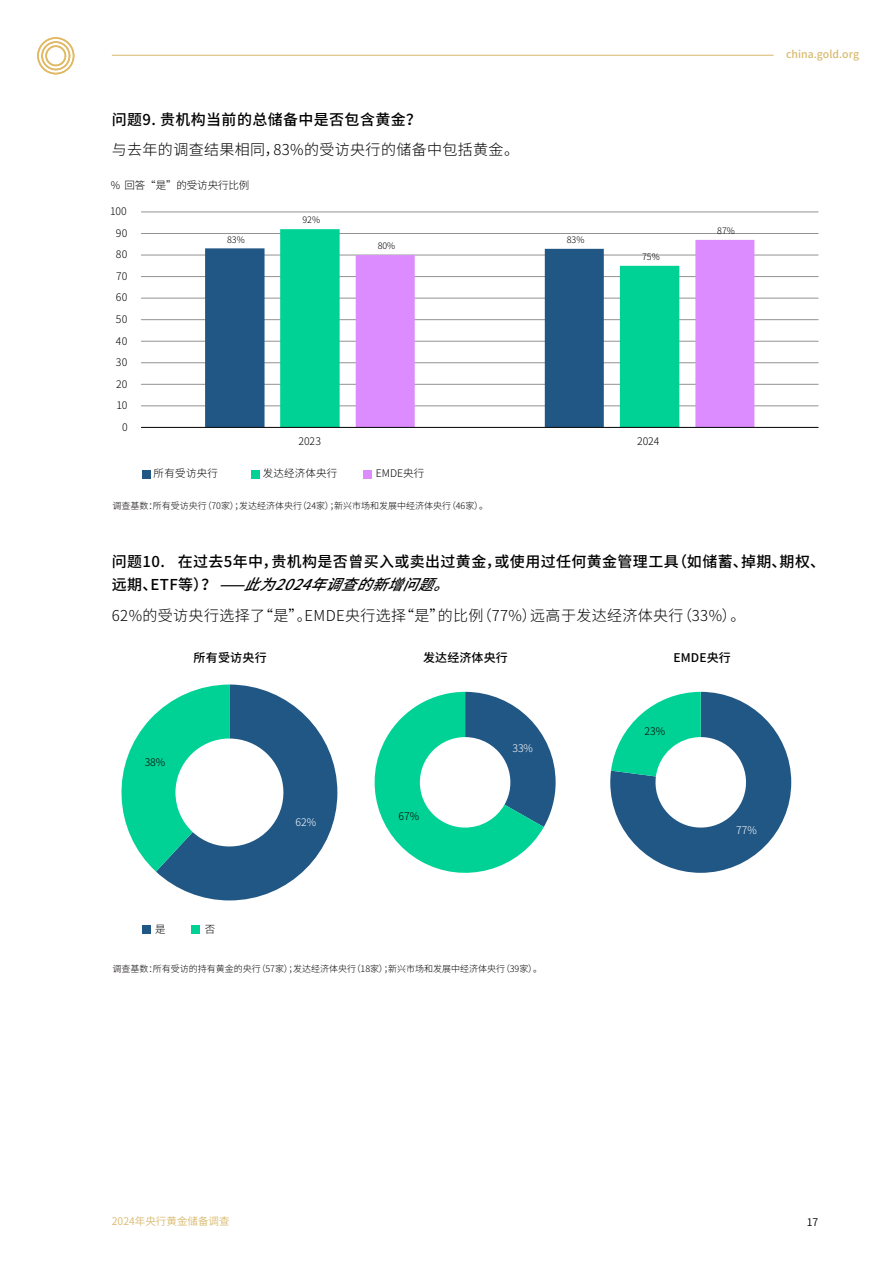
<style>
.page{position:relative;width:893px;height:1263px;background:#fff}
.page>*{position:absolute;margin:0;border:0;box-sizing:border-box;transform-origin:0 0}
.t1{font:500 15px/22.6px "Source Han Sans CN";letter-spacing:.025em;color:#000}
.t2{font:300 15px "Source Han Sans CN";letter-spacing:.025em;color:#000}
.t3{font:500 12px "Source Han Sans CN";letter-spacing:.01em;color:#000}
.t4{font:300 10.5px/21.6px "Source Han Sans CN";letter-spacing:.01em;color:#000}
.t5{font:500 10.5px "Source Han Sans CN";color:#d8ba6e}
.t6{font:10.5px "Source Han Sans CN";color:#d8ba6e}
.t7{font:300 10.5px "Source Han Sans CN";letter-spacing:-.01em;color:#000}
.t8{font:300 10.5px "Source Han Sans CN";color:#fff}
.t9{font:10.5px "Source Han Sans CN";color:#000}
.t10{font:300 9px "Source Han Sans CN";color:#060001}
.t11{font:300 9px "Source Han Sans CN";color:#000}
.s1{font-style:italic}
</style>
<div class="page">
<hr style="left:112px;top:55px;width:662px;height:1px;background:#d8ba6e">
<svg style="left:37px;top:37px;width:37px;height:37px"></svg>
<div style="left:142px;top:470px;width:8px;height:8px;background:#215785"></div>
<div style="left:251px;top:470px;width:9px;height:8px;background:#00d296"></div>
<div style="left:364px;top:470px;width:8px;height:8px;background:#dc8cff"></div>
<hr style="left:141px;top:212px;width:677px;height:1px;background:#929292">
<hr style="left:141px;top:233px;width:677px;height:1px;background:#929292">
<hr style="left:141px;top:341px;width:677px;height:1px;background:#929292">
<hr style="left:141px;top:384px;width:677px;height:1px;background:#929292">
<hr style="left:141px;top:319px;width:677px;height:1px;background:#929292">
<hr style="left:141px;top:362px;width:677px;height:1px;background:#929292">
<hr style="left:141px;top:406px;width:677px;height:1px;background:#929292">
<hr style="left:141px;top:276px;width:677px;height:1px;background:#929292">
<hr style="left:141px;top:255px;width:677px;height:1px;background:#929292">
<hr style="left:141px;top:298px;width:677px;height:1px;background:#929292">
<svg style="left:205px;top:248px;width:75px;height:179px;fill:#215785"></svg>
<svg style="left:280px;top:229px;width:76px;height:198px;fill:#00d296"></svg>
<svg style="left:356px;top:240px;width:398px;height:187px"></svg>
<hr style="left:141px;top:427px;width:677px;height:1px;background:#000">
<div style="left:142px;top:925px;width:8px;height:9px;background:#215785"></div>
<div style="left:191px;top:925px;width:9px;height:9px;background:#00d296"></div>
<svg style="left:121px;top:684px;width:216px;height:216px"></svg>
<svg style="left:374px;top:692px;width:182px;height:181px"></svg>
<svg style="left:610px;top:692px;width:181px;height:181px"></svg>
<h1 class="t1" style="left:112px;top:108px;width:311px">问题9. 贵机构当前的总储备中是否包含黄金？</h1>
<h1 class="t2" style="left:112px;top:141px;width:409px">与去年的调查结果相同，83%的受访央行的储备中包括黄金。</h1>
<p class="t7" style="left:111px;top:179px;width:140px">% 回答“是”的受访央行比例</p>
<p class="t4" style="left:110px;top:201px;width:18px">100</p>
<p class="t11" style="left:302px;top:215px;width:19px">92%</p>
<p class="t4" style="left:116px;top:222px;width:13px">90</p>
<p class="t4" style="left:116px;top:244px;width:13px">80<br>70</p>
<p class="t4" style="left:116px;top:287px;width:13px">60</p>
<p class="t4" style="left:116px;top:309px;width:13px">50</p>
<p class="t4" style="left:116px;top:330px;width:13px">40</p>
<p class="t4" style="left:116px;top:352px;width:13px">30<br>20</p>
<p class="t4" style="left:116px;top:395px;width:12px">10</p>
<p class="t4" style="left:122px;top:416px;width:7px">0</p>
<p class="t11" style="left:227px;top:234px;width:19px">83%</p>
<p class="t11" style="left:567px;top:234px;width:19px">83%</p>
<p class="t11" style="left:378px;top:240px;width:19px">80%</p>
<p class="t11" style="left:642px;top:251px;width:19px">75%</p>
<p class="t4" style="left:298px;top:430px;width:24px">2023</p>
<p class="t4" style="left:637px;top:430px;width:24px">2024</p>
<p class="t4" style="left:154px;top:463px;width:66px">所有受访央行</p>
<p class="t4" style="left:263px;top:463px;width:76px">发达经济体央行</p>
<p class="t4" style="left:376px;top:463px;width:50px">EMDE央行</p>
<p class="t10" style="left:112px;top:500px;width:377px">调查基数：所有受访央行（70家）；发达经济体央行（24家）；新兴市场和发展中经济体央行（46家）。</p>
<p class="t5" style="left:786px;top:48px;width:74px">china.gold.org</p>
<p class="t11" style="left:717px;top:226px;width:19px">87%</p>
<h1 class="t1" style="left:112px;top:551px;width:715px">问题10. 在过去5年中，贵机构是否曾买入或卖出过黄金，或使用过任何黄金管理工具（如储蓄、掉期、期权、远期、 E T F 等）？ <span class="s1">⸺此为2024年调查的新增问题。</span></h1>
<h1 class="t2" style="left:112px;top:607px;width:635px">62%的受访央行选择了“是”。EMDE央行选择“是”的比例（77%）远高于发达经济体央行（33%）。</h1>
<h2 class="t3" style="left:193px;top:651px;width:75px">所有受访央行</h2>
<h2 class="t3" style="left:423px;top:651px;width:86px">发达经济体央行</h2>
<h2 class="t3" style="left:674px;top:651px;width:59px">EMDE央行</h2>
<p class="t4" style="left:145px;top:752px;width:22px">38%</p>
<p class="t4" style="left:155px;top:919px;width:12px">是</p>
<p class="t4" style="left:205px;top:919px;width:12px">否</p>
<p class="t8" style="left:295px;top:816px;width:22px">62%</p>
<p class="t4" style="left:399px;top:805px;width:22px">67%</p>
<p class="t8" style="left:512px;top:742px;width:22px">33%</p>
<p class="t10" style="left:112px;top:963px;width:431px">调查基数：所有受访的持有黄金的央行（57家）；发达经济体央行（18家）；新兴市场和发展中经济体央行（39家）。</p>
<p class="t4" style="left:645px;top:720px;width:22px">23%</p>
<p class="t8" style="left:736px;top:824px;width:22px">77%</p>
<p class="t6" style="left:112px;top:1215px;width:119px">2024年央行黄金储备调查</p>
<p class="t9" style="left:807px;top:1216px;width:13px">17</p>
</div>
